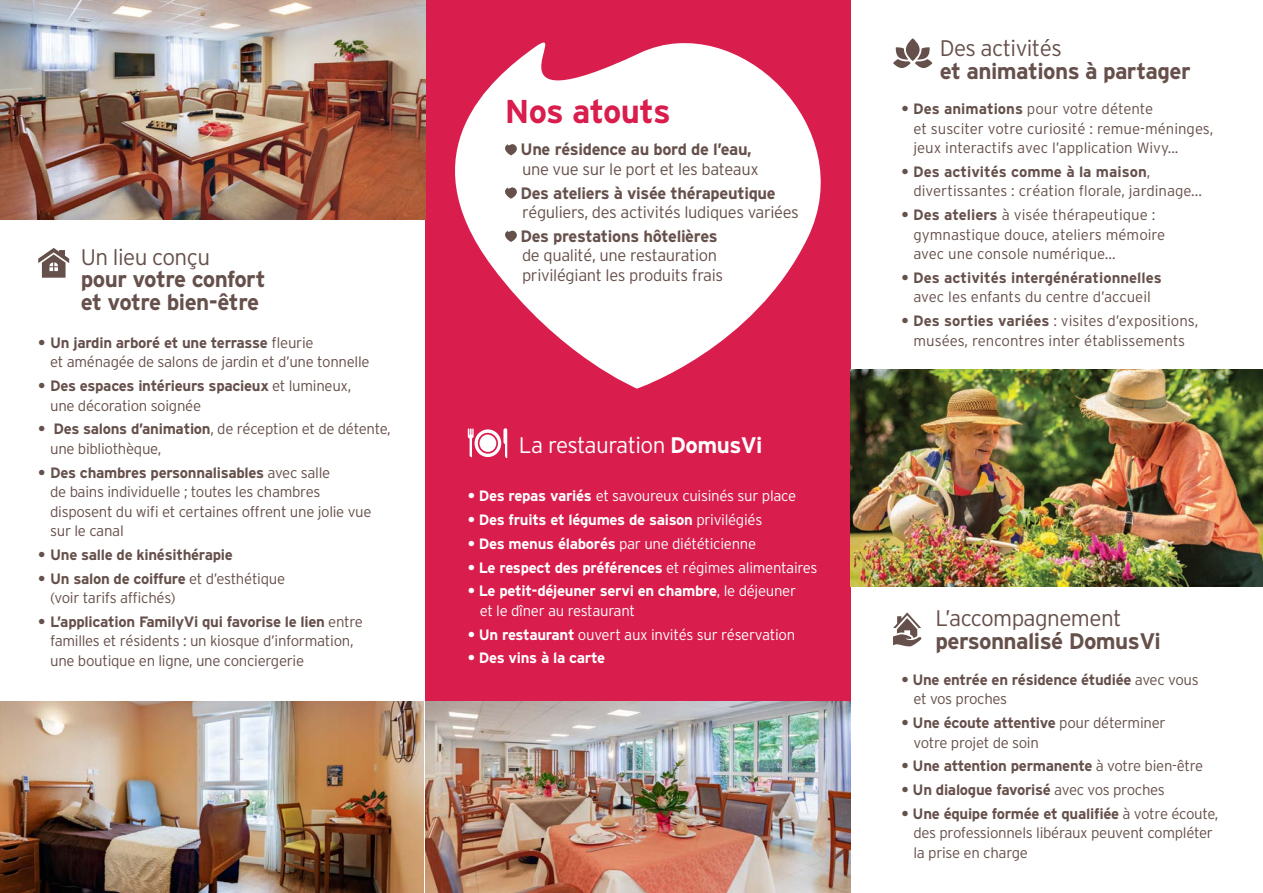
<style>
.page{position:relative;width:1263px;height:893px;background:#fff}
.page>*{position:absolute;margin:0;border:0;box-sizing:border-box;transform-origin:0 0}
.t1{font:700 33px "Interstate";letter-spacing:-.02em;color:#d91d4d}
.t2{font:700 22.5px "Interstate";letter-spacing:-.025em;color:#66504b}
.t3{font:300 22.5px "Interstate";letter-spacing:-.025em;color:#66504b}
.t4{font:300 22.5px "Interstate";letter-spacing:-.025em;color:#fff}
.t5{font:300 16.5px/19.5px "Interstate";letter-spacing:-.02em;color:#66504b}
.t6{font:300 15px/19.5px "Interstate";letter-spacing:-.02em;color:#66504b}
.t7{font:300 15px/19.5px "Interstate";color:#66504b}
.t8{font:300 15px/19.5px "Interstate";letter-spacing:-.02em;color:#fff}
.t9{font:700 15px/19.5px "Interstate";letter-spacing:-.02em;color:#66504b}
.t10{font:700 15px "Interstate";letter-spacing:-.02em;color:#fff}
.t11{font:700 15px/19.5px "Interstate";color:#66504b;text-align:center}
.s1{font-weight:700}
.s2{font-weight:300}
</style>
<div class="page">
<div style="left:425px;top:0;width:425px;height:702px;background:#d91d4d"></div>
<img style="left:0;top:0;width:425px;height:220px">
<img style="left:850px;top:370px;width:413px;height:217px">
<img style="left:0;top:702px;width:423px;height:191px">
<svg style="left:406px;top:8px;width:456px;height:381px;fill:#fff"></svg>
<svg style="left:503px;top:143px;width:15px;height:12px"></svg>
<svg style="left:503px;top:186px;width:15px;height:13px"></svg>
<svg style="left:503px;top:229px;width:15px;height:13px"></svg>
<svg style="left:468px;top:428px;width:39px;height:30px"></svg>
<div style="left:479px;top:435px;width:17px;height:17px;background:#fff;border-radius:50%"></div>
<svg style="left:38px;top:248px;width:31px;height:30px"></svg>
<svg style="left:893px;top:612px;width:29px;height:34px"></svg>
<img style="left:425px;top:702px;width:425px;height:191px">
<svg style="left:893px;top:47px;width:39px;height:21px"></svg>
<svg style="left:906px;top:38px;width:13px;height:23px"></svg>
<p class="t3" style="left:81px;top:243px;width:131px">Un lieu conçu</p>
<p class="t2" style="left:81px;top:266px;width:186px">pour votre confort</p>
<p class="t2" style="left:81px;top:288px;width:180px">et votre bien-être</p>
<p class="t6" style="left:50px;top:333px;width:321px;text-indent:-12px"><span class="s1">• Un jardin arboré et une terrasse</span> fleurie<br>et aménagée de salons de jardin et d’une tonnelle</p>
<p class="t6" style="left:50px;top:376px;width:303px;text-indent:-12px"><span class="s1">• Des espaces intérieurs spacieux</span> et lumineux, une décoration soignée</p>
<p class="t6" style="left:50px;top:419px;width:342px;text-indent:-12px"><span class="s1">• Des salons d’animation</span>, de réception et de détente, une bibliothèque,</p>
<p class="t6" style="left:50px;top:463px;width:323px;text-indent:-12px"><span class="s1">• Des chambres personnalisables</span> avec salle<br>de bains individuelle ; toutes les chambres disposent du wifi et certaines offrent une jolie vue sur le canal</p>
<p class="t9" style="left:38px;top:545px;width:196px">• Une salle de kinésithérapie</p>
<p class="t6" style="left:50px;top:569px;width:236px;text-indent:-12px"><span class="s1">• Un salon de coiffure</span> et d’esthétique (voir tarifs affichés)</p>
<p class="t6" style="left:50px;top:612px;width:314px;text-indent:-12px"><span class="s1">• L’application FamilyVi qui favorise le lien</span> entre familles et résidents : un kiosque d’information, une boutique en ligne, une conciergerie</p>
<p class="t1" style="left:505px;top:91px;width:167px">Nos atouts</p>
<p class="t5" style="left:520px;top:140px;width:240px"><span class="s1">Une résidence au bord de l’eau, </span>une vue sur le port et les bateaux</p>
<p class="t5" style="left:520px;top:183px;width:280px"><span class="s1">Des ateliers à visée thérapeutique </span>réguliers, des activités ludiques variées</p>
<p class="t5" style="left:520px;top:226px;width:204px"><span class="s1">Des prestations hôtelières </span>de qualité, une restauration privilégiant les produits frais</p>
<p class="t4" style="left:519px;top:431px;width:245px">La restauration <span class="s1">DomusVi</span></p>
<p class="t8" style="left:468px;top:486px;width:330px"><span class="s1">• Des repas variés</span> et savoureux cuisinés sur place</p>
<p class="t10" style="left:468px;top:511px;width:296px">• Des fruits et légumes de saison <span class="s2">privilégiés</span></p>
<p class="t8" style="left:468px;top:534px;width:290px"><span class="s1">• Des menus élaborés</span> par une diététicienne</p>
<p class="t10" style="left:468px;top:558px;width:351px">• Le respect des préférences <span class="s2">et régimes alimentaires</span></p>
<p class="t8" style="left:480px;top:581px;width:318px;text-indent:-12px"><span class="s1">• Le petit-déjeuner servi en chambre</span>, le déjeuner et le dîner au restaurant</p>
<p class="t8" style="left:468px;top:624px;width:329px"><span class="s1">• Un restaurant</span> ouvert aux invités sur réservation</p>
<p class="t10" style="left:468px;top:649px;width:139px">• Des vins à la carte</p>
<p class="t3" style="left:940px;top:35px;width:124px">Des activités</p>
<p class="t2" style="left:940px;top:57px;width:252px">et animations à partager</p>
<p class="t7" style="left:913px;top:99px;width:301px;text-indent:-12px"><span class="s1">• Des animations</span> pour votre détente<br>et susciter votre curiosité : remue-méninges, jeux interactifs avec l’application Wivy...</p>
<p class="t7" style="left:913px;top:162px;width:290px;text-indent:-12px"><span class="s1">• Des activités comme à la maison</span>, divertissantes : création florale, jardinage...</p>
<p class="t7" style="left:913px;top:205px;width:253px;text-indent:-12px"><span class="s1">• Des ateliers</span> à visée thérapeutique : gymnastique douce, ateliers mémoire avec une console numérique...</p>
<p class="t11" style="left:901px;top:268px;width:262px">• Des activités intergénérationnelles <span class="s2">avec les enfants du centre d’accueil</span></p>
<p class="t7" style="left:901px;top:311px;width:298px;text-align:center"><span class="s1">• Des sorties variées</span> : visites d’expositions, musées, rencontres inter établissements</p>
<p class="t3" style="left:935px;top:604px;width:187px">L’accompagnement</p>
<p class="t2" style="left:935px;top:627px;width:227px">personnalisé DomusVi</p>
<p class="t9" style="left:913px;top:670px;width:287px;text-indent:-12px">• Une entrée en résidence étudiée <span class="s2">avec vous et vos proches</span></p>
<p class="t6" style="left:913px;top:713px;width:254px;text-indent:-12px"><span class="s1">• Une écoute attentive</span> pour déterminer votre projet de soin</p>
<p class="t9" style="left:901px;top:756px;width:303px">• Une attention permanente <span class="s2">à votre bien-être</span></p>
<p class="t9" style="left:901px;top:780px;width:265px">• Un dialogue favorisé <span class="s2">avec vos proches</span></p>
<p class="t6" style="left:913px;top:804px;width:306px;text-indent:-12px"><span class="s1">• Une équipe formée et qualifiée</span> à votre écoute, des professionnels libéraux peuvent compléter la prise en charge</p>
</div>
